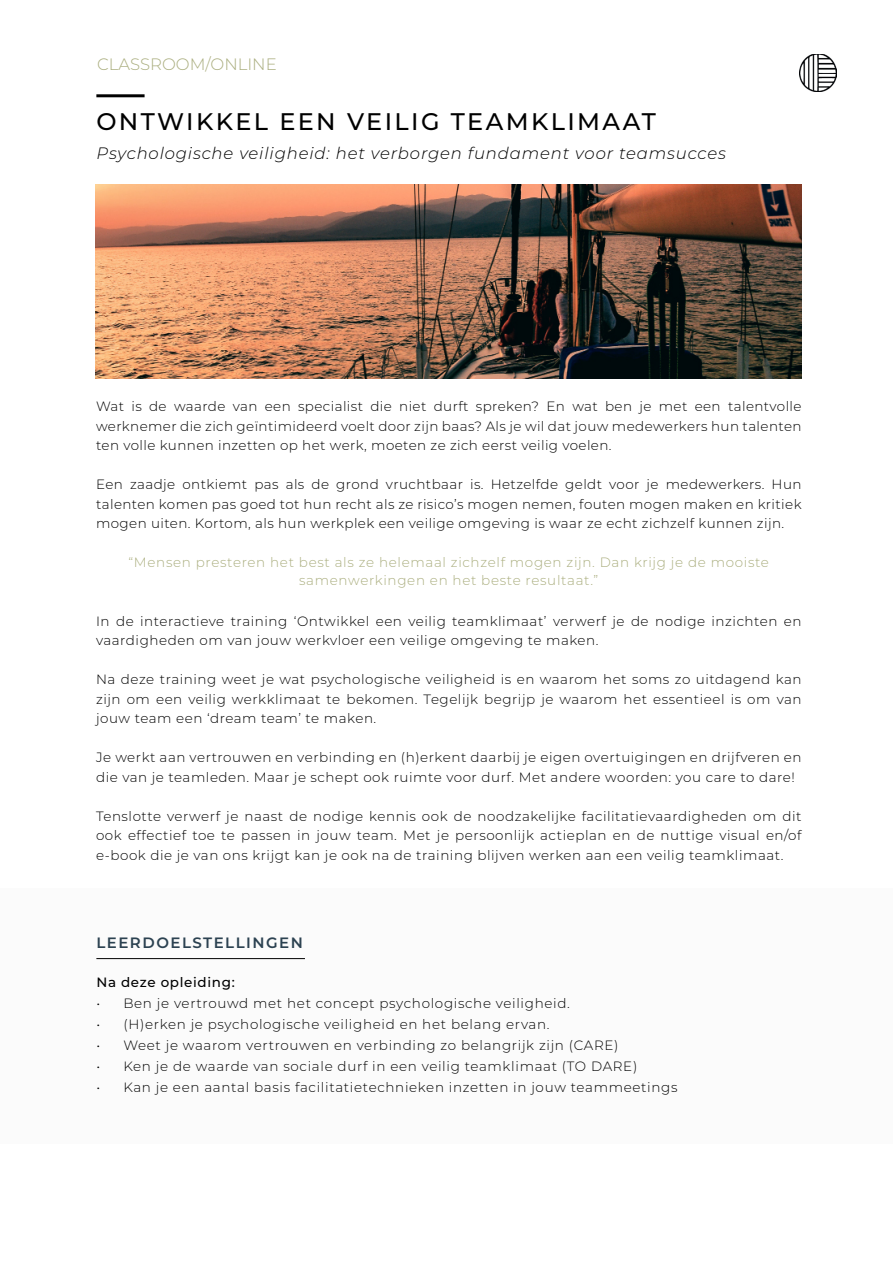
<style>
.page{position:relative;width:893px;height:1263px;background:#fff}
.page>*{position:absolute;margin:0;border:0;box-sizing:border-box;transform-origin:0 0}
.t1{font:500 24px "Montserrat";letter-spacing:.1em;color:#000}
.t2{font:italic 300 16.5px "Montserrat";letter-spacing:.05em;color:#000}
.t3{font:300 16.5px "Montserrat";color:#aaae7f}
.t4{font:600 15px "Montserrat";letter-spacing:.1em;color:#2c4251}
.t5{font:300 13.5px/19.5px "Montserrat";letter-spacing:.04em;color:#000;text-align:justify}
.t6{font:300 13.5px/18px "Montserrat";letter-spacing:.05em;color:#aaae7f;text-align:center}
.t7{font:500 13.5px "Montserrat";letter-spacing:.05em;color:#000}
</style>
<div class="page">
<img style="left:96px;top:185px;width:705px;height:194px">
<img style="left:799px;top:54px;width:38px;height:38px">
<div style="left:0;top:888px;width:893px;height:255px;background:#fbfbfb"></div>
<hr style="left:96px;top:94px;width:49px;height:3px;background:#000">
<hr style="left:96px;top:958px;width:209px;height:1px;background:#000">
<p class="t3" style="left:97px;top:53px;width:181px">CLASSROOM/ONLINE</p>
<h1 class="t1" style="left:96px;top:105px;width:561px">ONTWIKKEL EEN VEILIG TEAMKLIMAAT</h1>
<p class="t2" style="left:96px;top:142px;width:631px">Psychologische veiligheid: het verborgen fundament voor teamsucces</p>
<p class="t5" style="left:96px;top:396px;width:707px">Wat is de waarde van een specialist die niet durft spreken? En wat ben je met een talentvolle werknemer die zich geïntimideerd voelt door zijn baas? Als je wil dat jouw medewerkers hun talenten ten volle kunnen inzetten op het werk, moeten ze zich eerst veilig voelen.</p>
<p class="t5" style="left:96px;top:474px;width:707px">Een zaadje ontkiemt pas als de grond vruchtbaar is. Hetzelfde geldt voor je medewerkers. Hun talenten komen pas goed tot hun recht als ze risico’s mogen nemen, fouten mogen maken en kritiek mogen uiten. Kortom, als hun werkplek een veilige omgeving is waar ze echt zichzelf kunnen zijn.</p>
<p class="t6" style="left:128px;top:553px;width:642px">“Mensen presteren het best als ze helemaal zichzelf mogen zijn. Dan krijg je de mooiste samenwerkingen en het beste resultaat.”</p>
<p class="t5" style="left:96px;top:611px;width:707px">In de interactieve training ‘Ontwikkel een veilig teamklimaat’ verwerf je de nodige inzichten en vaardigheden om van jouw werkvloer een veilige omgeving te maken.</p>
<p class="t5" style="left:96px;top:669px;width:707px">Na deze training weet je wat psychologische veiligheid is en waarom het soms zo uitdagend kan zijn om een veilig werkklimaat te bekomen. Tegelijk begrijp je waarom het essentieel is om van jouw team een ‘dream team’ te maken.</p>
<p class="t5" style="left:96px;top:747px;width:707px">Je werkt aan vertrouwen en verbinding en (h)erkent daarbij je eigen overtuigingen en drijfveren en die van je teamleden. Maar je schept ook ruimte voor durf. Met andere woorden: you care to dare!</p>
<p class="t5" style="left:96px;top:805px;width:707px">Tenslotte verwerf je naast de nodige kennis ook de noodzakelijke facilitatievaardigheden om dit ook effectief toe te passen in jouw team. Met je persoonlijk actieplan en de nuttige visual en/of e-book die je van ons krijgt kan je ook na de training blijven werken aan een veilig teamklimaat.</p>
<p class="t4" style="left:96px;top:932px;width:208px">LEERDOELSTELLINGEN</p>
<p class="t7" style="left:96px;top:973px;width:140px">Na deze opleiding:</p>
<p class="t5" style="left:96px;top:993px;width:475px">• Ben je vertrouwd met het concept psychologische veiligheid.</p>
<p class="t5" style="left:96px;top:1014px;width:455px">• (H)erken je psychologische veiligheid en het belang ervan.</p>
<p class="t5" style="left:96px;top:1035px;width:524px">• Weet je waarom vertrouwen en verbinding zo belangrijk zijn (CARE)</p>
<p class="t5" style="left:96px;top:1056px;width:542px">• Ken je de waarde van sociale durf in een veilig teamklimaat (TO DARE)</p>
<p class="t5" style="left:96px;top:1077px;width:583px">• Kan je een aantal basis facilitatietechnieken inzetten in jouw teammeetings</p>
</div>
